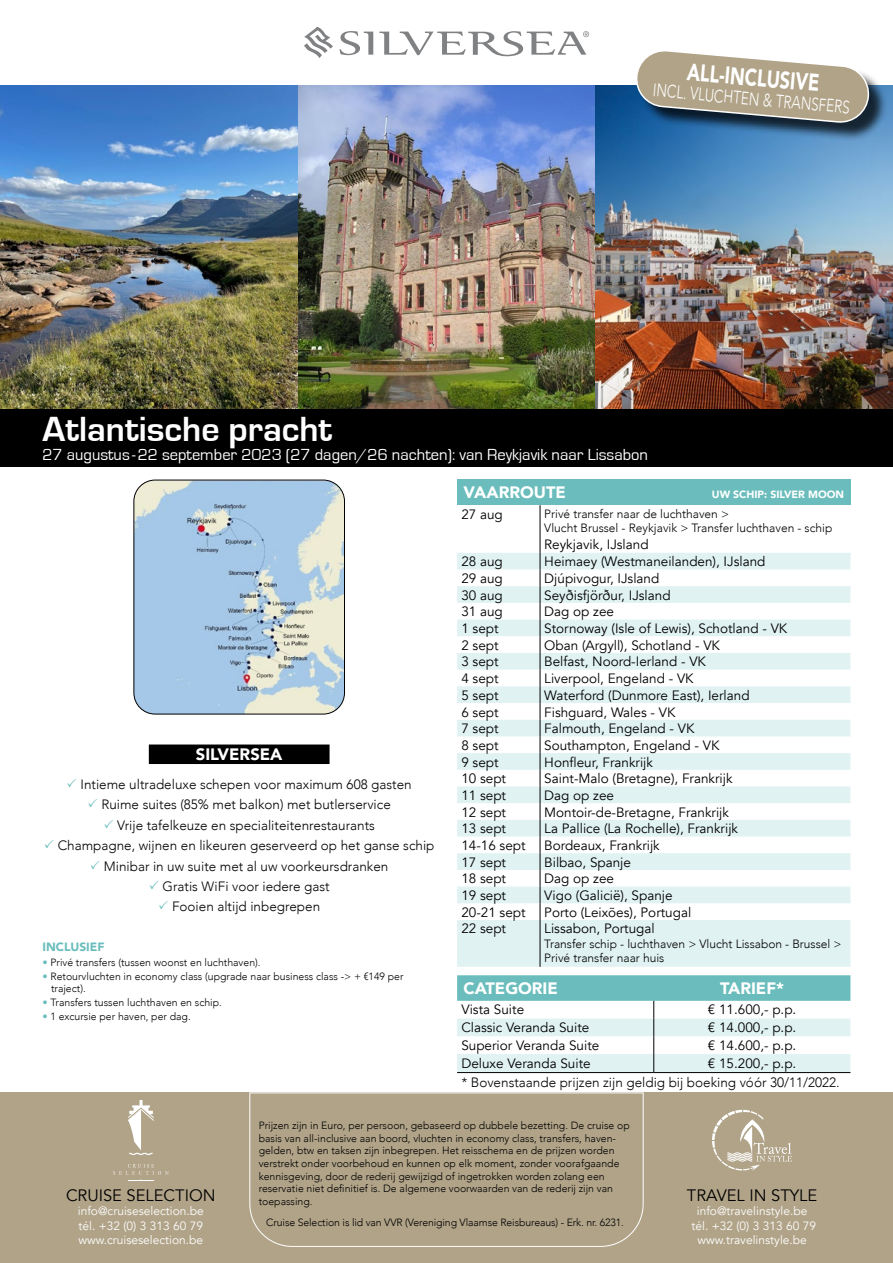
<style>
.page{position:relative;width:893px;height:1263px;background:#fff}
.page>*{position:absolute;margin:0;border:0;box-sizing:border-box;transform-origin:0 0}
.t1{font:700 36px "Eurostile";color:#fff}
.t2{font:900 24px "Avenir";color:#fff;scale:.75 1}
.t3{font:300 18px "Avenir";color:#fff;scale:.75 1}
.t4{font:16.5px "Eurostile";color:#fff}
.t5{font:900 16.5px "Avenir";color:#fff}
.t6{font:16.5px "Avenir";color:#000}
.t7{font:13.5px "Avenir";color:#000}
.t8{font:300 13.5px/20.4px "Avenir";color:#000;text-align:center}
.t9{font:300 12px/14.4px "Avenir";color:#000}
.t10{font:12px/14.4px "Avenir";color:#fff;text-align:justify}
.t11{font:900 12px "Avenir";color:#6abdbc}
.t12{font:300 10.5px/12.6px "Avenir";color:#000}
.t13{font:900 10.5px "Avenir";color:#fff}
.s1{color:#6abdbc}
</style>
<div class="page">
<div style="left:0;top:409px;width:893px;height:58px;background:#000"></div>
<img style="left:298px;top:85px;width:297px;height:323px">
<img style="left:0;top:85px;width:298px;height:323px">
<img style="left:595px;top:85px;width:298px;height:323px">
<svg style="left:304px;top:27px;width:29px;height:31px"></svg>
<svg style="left:339px;top:31px;width:34px;height:24px"></svg>
<svg style="left:379px;top:31px;width:210px;height:25px"></svg>
<div style="left:149px;top:744px;width:181px;height:20px;background:#000"></div>
<img style="left:135px;top:480px;width:209px;height:234px">
<div style="left:133px;top:480px;width:212px;height:234px;border:1px solid #000;border-radius:21px"></div>
<div style="left:457px;top:480px;width:393px;height:25px;background:#6abdbc"></div>
<svg style="left:457px;top:553px;width:393px;height:414px;fill:#e1f2f2"></svg>
<hr style="left:540px;top:505px;width:1px;height:48px;background:#000">
<svg style="left:540px;top:553px;width:1px;height:367px"></svg>
<hr style="left:540px;top:920px;width:1px;height:47px;background:#000">
<svg style="left:457px;top:975px;width:393px;height:97px"></svg>
<hr style="left:457px;top:1072px;width:197px;height:1px;background:#000">
<hr style="left:654px;top:1072px;width:196px;height:1px;background:#000">
<div style="left:0;top:1093px;width:893px;height:170px;background:#b0a388"></div>
<svg style="left:712px;top:1110px;width:80px;height:61px"></svg>
<svg style="left:113px;top:1164px;width:56px;height:17px"></svg>
<svg style="left:128px;top:1100px;width:26px;height:55px"></svg>
<svg style="left:249px;top:1092px;width:395px;height:155px"></svg>
<div style="left:638px;top:52px;width:249px;height:89px;background:#000;opacity:.75"></div>
<svg style="left:634px;top:51px;width:237px;height:74px;background:#a3a093"></svg>
<h2 class="t2" style="left:689px;top:51px;width:179px;rotate:5deg">ALL-INCLUSIVE</h2>
<h3 class="t3" style="left:654px;top:79px;width:265px;rotate:5deg">INCL. VLUCHTEN &amp; TRANSFERS</h3>
<h1 class="t1" style="left:43px;top:409px;width:291px">Atlantische pracht</h1>
<p class="t4" style="left:43px;top:446px;width:607px">27 augustus -22 september 2023 (27 dagen/26 nachten): van Reykjavik naar Lissabon</p>
<p class="t5" style="left:196px;top:740px;width:88px">SILVERSEA</p>
<p class="t8" style="left:58px;top:774px;width:378px">Intieme ultradeluxe schepen voor maximum 608 gasten<br>Ruime suites (85% met balkon) met butlerservice<br>Vrije tafelkeuze en specialiteitenrestaurants<br>Champagne, wijnen en likeuren geserveerd op het ganse schip Minibar in uw suite met al uw voorkeursdranken<br>Gratis WiFi voor iedere gast<br>Fooien altijd inbegrepen</p>
<p class="t11" style="left:43px;top:937px;width:64px">INCLUSIEF</p>
<p class="t12" style="left:43px;top:955px;width:220px"><span class="s1">•</span> Privé transfers (tussen woonst en luchthaven).</p>
<p class="t12" style="left:51px;top:970px;width:354px;line-height:12px;text-indent:-9px"><span class="s1">•</span> Retourvluchten in economy class (upgrade naar business class -&gt; + €149 per traject).</p>
<p class="t12" style="left:43px;top:996px;width:181px"><span class="s1">•</span> Transfers tussen luchthaven en schip.</p>
<p class="t12" style="left:43px;top:1010px;width:150px"><span class="s1">•</span> 1 excursie per haven, per dag.</p>
<p class="t5" style="left:463px;top:478px;width:104px">VAARROUTE</p>
<p class="t13" style="left:712px;top:486px;width:134px">UW SCHIP: SILVER MOON</p>
<p class="t7" style="left:461px;top:507px;width:43px">27 aug</p>
<p class="t9" style="left:544px;top:507px;width:290px">Privé transfer naar de luchthaven &gt;<br>Vlucht Brussel - Reykjavik &gt; Transfer luchthaven - schip</p>
<p class="t7" style="left:544px;top:536px;width:106px">Reykjavik, IJsland</p>
<p class="t7" style="left:461px;top:554px;width:43px">28 aug</p>
<p class="t7" style="left:544px;top:554px;width:223px">Heimaey (Westmaneilanden), IJsland</p>
<p class="t7" style="left:461px;top:570px;width:43px">29 aug</p>
<p class="t7" style="left:544px;top:570px;width:117px">Djúpivogur, IJsland</p>
<p class="t7" style="left:461px;top:587px;width:43px">30 aug</p>
<p class="t7" style="left:544px;top:587px;width:128px">Seyðisfjörður, IJsland</p>
<p class="t7" style="left:461px;top:604px;width:43px">31 aug</p>
<p class="t7" style="left:544px;top:604px;width:71px">Dag op zee</p>
<p class="t7" style="left:461px;top:620px;width:39px">1 sept</p>
<p class="t7" style="left:544px;top:620px;width:245px">Stornoway (Isle of Lewis), Schotland - VK</p>
<p class="t7" style="left:461px;top:637px;width:39px">2 sept</p>
<p class="t7" style="left:544px;top:637px;width:177px">Oban (Argyll), Schotland - VK</p>
<p class="t7" style="left:461px;top:654px;width:39px">3 sept</p>
<p class="t7" style="left:544px;top:654px;width:163px">Belfast, Noord-Ierland - VK</p>
<p class="t7" style="left:461px;top:670px;width:39px">4 sept</p>
<p class="t7" style="left:544px;top:670px;width:151px">Liverpool, Engeland - VK</p>
<p class="t7" style="left:461px;top:687px;width:39px">5 sept</p>
<p class="t7" style="left:544px;top:687px;width:207px">Waterford (Dunmore East), Ierland</p>
<p class="t7" style="left:461px;top:704px;width:39px">6 sept</p>
<p class="t7" style="left:544px;top:704px;width:133px">Fishguard, Wales - VK</p>
<p class="t7" style="left:461px;top:720px;width:39px">7 sept</p>
<p class="t7" style="left:544px;top:720px;width:152px">Falmouth, Engeland - VK</p>
<p class="t7" style="left:461px;top:737px;width:39px">8 sept</p>
<p class="t7" style="left:544px;top:737px;width:177px">Southampton, Engeland - VK</p>
<p class="t7" style="left:461px;top:754px;width:39px">9 sept</p>
<p class="t7" style="left:544px;top:754px;width:110px">Honfleur, Frankrijk</p>
<p class="t7" style="left:461px;top:770px;width:46px">10 sept</p>
<p class="t7" style="left:544px;top:770px;width:190px">Saint-Malo (Bretagne), Frankrijk</p>
<p class="t7" style="left:461px;top:787px;width:46px">11 sept</p>
<p class="t7" style="left:544px;top:787px;width:71px">Dag op zee</p>
<p class="t7" style="left:461px;top:804px;width:46px">12 sept</p>
<p class="t7" style="left:544px;top:804px;width:186px">Montoir-de-Bretagne, Frankrijk</p>
<p class="t7" style="left:461px;top:821px;width:46px">13 sept</p>
<p class="t7" style="left:544px;top:821px;width:195px">La Pallice (La Rochelle), Frankrijk</p>
<p class="t7" style="left:461px;top:837px;width:66px">14-16 sept</p>
<p class="t7" style="left:544px;top:837px;width:117px">Bordeaux, Frankrijk</p>
<p class="t7" style="left:461px;top:854px;width:46px">17 sept</p>
<p class="t7" style="left:544px;top:854px;width:88px">Bilbao, Spanje</p>
<p class="t7" style="left:461px;top:871px;width:46px">18 sept</p>
<p class="t7" style="left:544px;top:871px;width:71px">Dag op zee</p>
<p class="t7" style="left:461px;top:887px;width:46px">19 sept</p>
<p class="t7" style="left:544px;top:887px;width:130px">Vigo (Galicië), Spanje</p>
<p class="t7" style="left:461px;top:904px;width:66px">20-21 sept</p>
<p class="t7" style="left:544px;top:904px;width:148px">Porto (Leixões), Portugal</p>
<p class="t7" style="left:461px;top:921px;width:46px">22 sept</p>
<p class="t7" style="left:544px;top:921px;width:112px">Lissabon, Portugal</p>
<p class="t9" style="left:544px;top:936px;width:299px">Transfer schip - luchthaven &gt; Vlucht Lissabon - Brussel &gt;<br>Privé transfer naar huis</p>
<p class="t5" style="left:463px;top:974px;width:96px">CATEGORIE</p>
<p class="t5" style="left:720px;top:974px;width:65px">TARIEF*</p>
<p class="t7" style="left:461px;top:1001px;width:64px">Vista Suite</p>
<p class="t7" style="left:708px;top:1001px;width:90px">€ 11.600,- p.p.</p>
<p class="t7" style="left:461px;top:1019px;width:130px">Classic Veranda Suite</p>
<p class="t7" style="left:708px;top:1019px;width:90px">€ 14.000,- p.p.</p>
<p class="t7" style="left:461px;top:1037px;width:139px">Superior Veranda Suite</p>
<p class="t7" style="left:708px;top:1037px;width:90px">€ 14.600,- p.p.</p>
<p class="t7" style="left:461px;top:1055px;width:131px">Deluxe Veranda Suite</p>
<p class="t7" style="left:708px;top:1055px;width:90px">€ 15.200,- p.p.</p>
<p class="t8" style="left:461px;top:1072px;width:380px">* Bovenstaande prijzen zijn geldig bij boeking vóór 30/11/2022.</p>
<p class="t6" style="left:66px;top:1185px;width:151px">CRUISE SELECTION</p>
<p class="t10" style="left:78px;top:1204px;width:128px">info@cruiseselection.be tél. +32 (0) 3 313 60 79 www.cruiseselection.be</p>
<p class="t12" style="left:259px;top:1119px;width:373px">Prijzen zijn in Euro, per persoon, gebaseerd op dubbele bezetting. De cruise op basis van all-inclusive aan boord, vluchten in economy class, transfers, haven&shy;gelden, btw en taksen zijn inbegrepen. Het reisschema en de prijzen worden verstrekt onder voorbehoud en kunnen op elk moment, zonder voorafgaande kennisgeving, door de rederij gewijzigd of ingetrokken worden zolang een reservatie niet definitief is. De algemene voorwaarden van de rederij zijn van toepassing.</p>
<p class="t12" style="left:266px;top:1216px;width:359px">Cruise Selection is lid van VVR (Vereniging Vlaamse Reisbureaus) - Erk. nr. 6231.</p>
<p class="t6" style="left:687px;top:1185px;width:132px">TRAVEL IN STYLE</p>
<p class="t10" style="left:691px;top:1204px;width:126px;text-align:center">info@travelinstyle.be tél. +32 (0) 3 313 60 79 www.travelinstyle.be</p>
</div>
